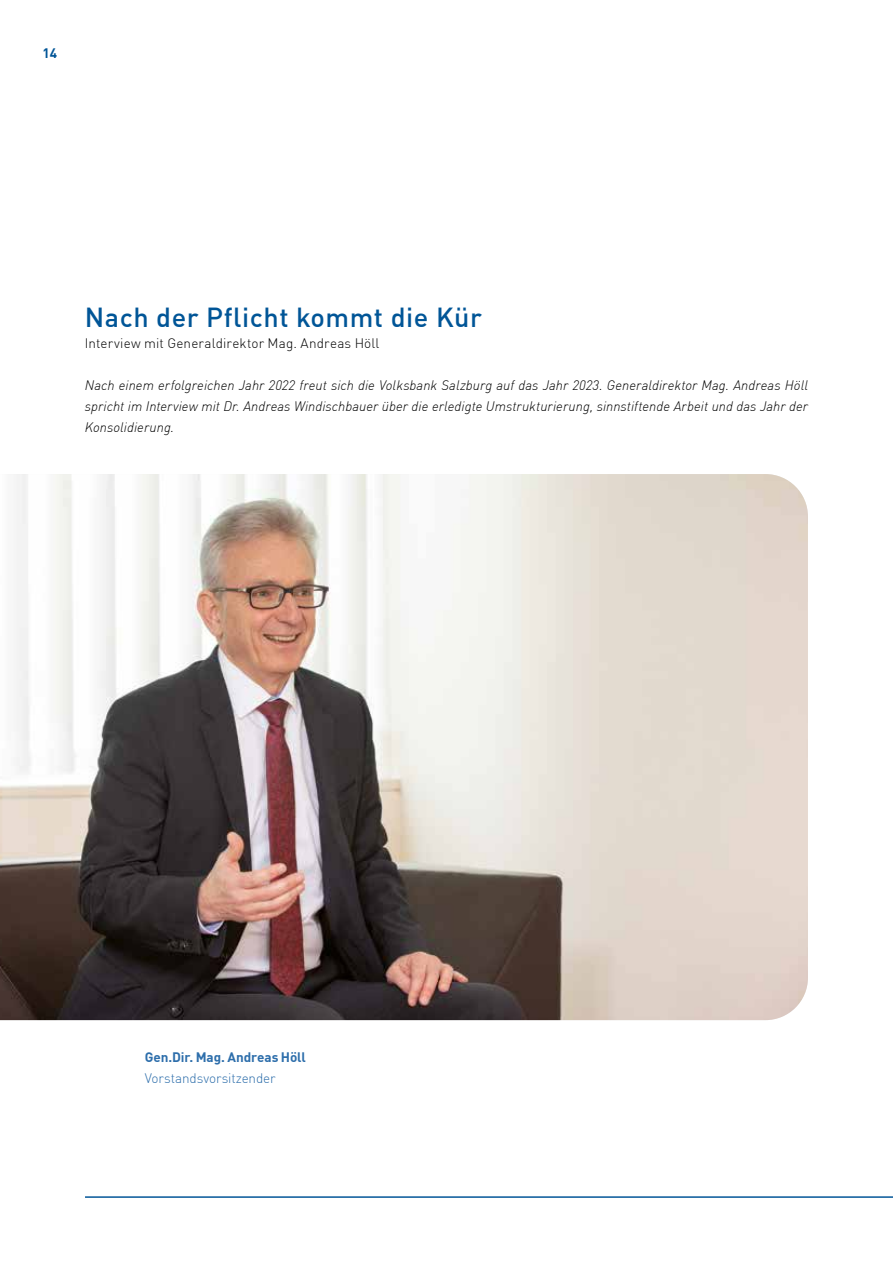
<style>
.page{position:relative;width:893px;height:1263px;background:#fff}
.page>*{position:absolute;margin:0;border:0;box-sizing:border-box;transform-origin:0 0}
.t1{font:500 27px "DINOT";letter-spacing:.02em;color:#005597}
.t2{font:italic 300 13.5px/21px "DINOT";letter-spacing:.005em;color:#000;text-align:justify}
.t3{font:300 13.5px "DINOT";letter-spacing:.01em;color:#000}
.t4{font:700 13.5px "DINOT";letter-spacing:-.01em;color:#2d6eab}
.t5{font:300 13.5px "DINOT";letter-spacing:-.01em;color:#2d6eab}
.t6{font:700 13.5px "DINOT";color:#005597}
</style>
<div class="page">
<hr style="left:85px;top:1197px;width:808px;height:1px;background:#005597">
<img style="left:0;top:474px;width:808px;height:546px">
<p class="t6" style="left:43px;top:43px;width:16px">14</p>
<h1 class="t1" style="left:85px;top:296px;width:399px">Nach der Pflicht kommt die Kür</h1>
<p class="t3" style="left:85px;top:333px;width:296px">Interview mit Generaldirektor Mag. Andreas Höll</p>
<p class="t2" style="left:85px;top:374px;width:725px">Nach einem erfolgreichen Jahr 2022 freut sich die Volksbank Salzburg auf das Jahr 2023. Generaldirektor Mag. Andreas Höll spricht im Interview mit Dr. Andreas Windischbauer über die erledigte Umstrukturierung, sinnstiftende Arbeit und das Jahr der Konsolidierung.</p>
<p class="t4" style="left:145px;top:1047px;width:163px">Gen.Dir. Mag. Andreas Höll</p>
<p class="t5" style="left:145px;top:1068px;width:132px">Vorstandsvorsitzender</p>
</div>
